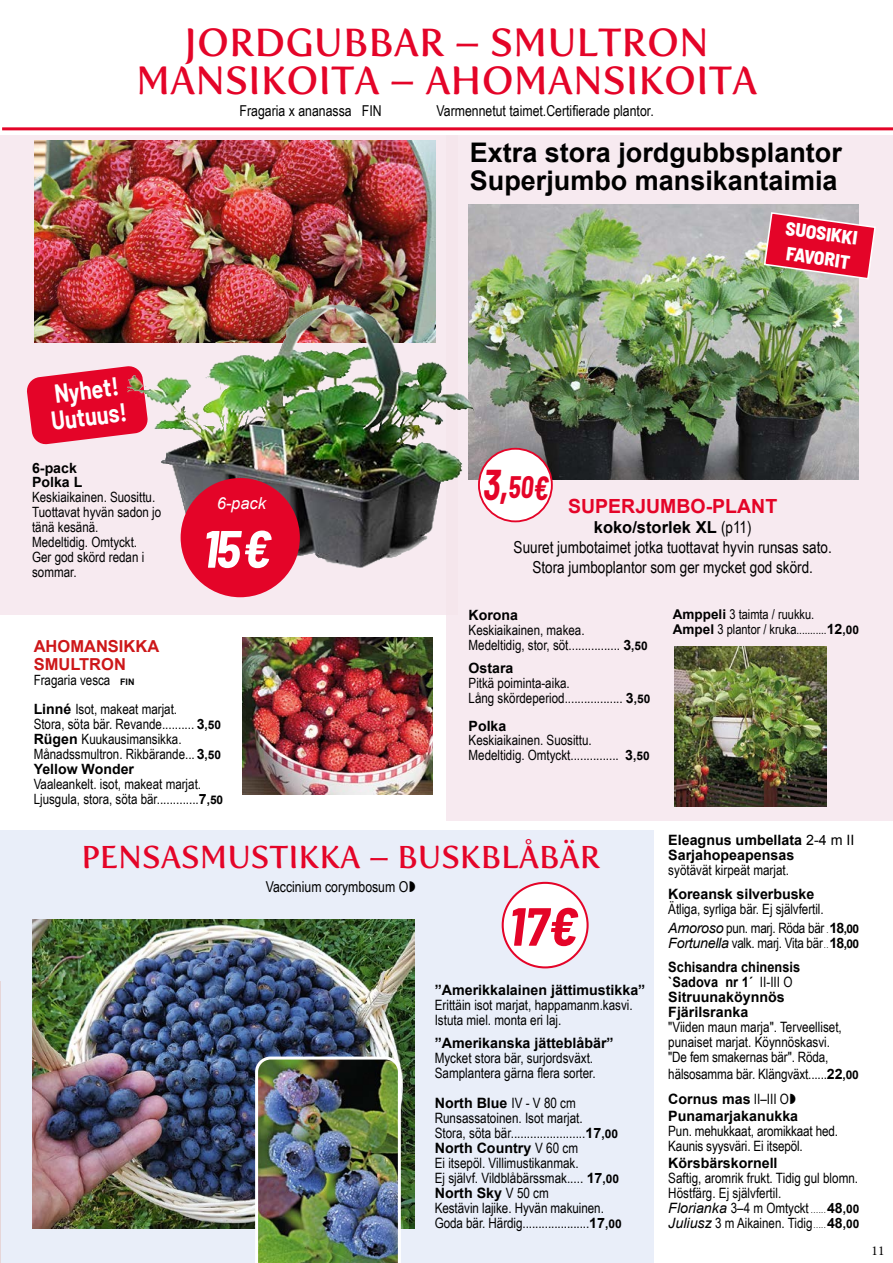
<style>
.page{position:relative;width:893px;height:1263px;background:#fff}
.page>*{position:absolute;margin:0;border:0;box-sizing:border-box;transform-origin:0 0}
.t1{font:italic 700 semi-condensed 53.7px "Barlow";color:#e40428}
.t2{font:italic 700 semi-condensed 52.5px "Barlow";color:#fff}
.t3{font:italic 700 semi-condensed 42px "Barlow";color:#e40428;scale:.85 1}
.t4{font:39px/37.5px "Fertigo Pro";color:#e40428;text-align:center}
.t5{font:31.5px "Fertigo Pro";color:#e40428}
.t6{font:700 27px/27.9px "Arial";color:#000}
.t7{font:700 25.65px/26.4px "Barlow";color:#fff;scale:.85 1}
.t8{font:700 19.5px "Arial";color:#e40428}
.t9{font:800 semi-condensed 19.05px/24.9px "Barlow";color:#fff}
.t10{font:16.5px/19.8px "Arial Narrow";color:#000;text-align:center}
.t11{font:700 16.5px/18px "Arial";color:#cd1719}
.t12{font:700 16.5px "Arial";color:#000}
.t13{font:italic 16.5px "Arial";color:#fff}
.t14{font:15px "Arial Narrow";color:#000}
.t15{font:14.25px/15px "Arial Narrow";color:#000}
.t16{font:700 14.25px/15px "Arial";color:#000}
.t17{font:700 14.25px/15px "Arial";color:#000;scale:.9 1}
.t18{font:14.25px "Arial Narrow";letter-spacing:-.02em;color:#000}
.t19{font:14.1px/14.9px "Arial Narrow";color:#000}
.t20{font:700 14.1px/14.9px "Arial";color:#000}
.t21{font:13.5px/15px "Arial Narrow";color:#000}
.t22{font:13.5px "Minion Pro";color:#000}
.s1{font-family:"Arial";font-weight:700;font-size:9px}
.s2{font-family:"Arial";font-weight:700}
.s3{font-family:"Arial";font-weight:700;font-size:11.85px}
.s4{font-size:30.3px}
.s5{font-size:32.7px}
.s6{font-family:"Arial Narrow";font-weight:400}
.s7{font-size:12px}
.s8{font-family:"Arial";font-weight:700;font-size:14.1px}
.s9{font-family:"Arial";font-weight:700;font-size:12px}
.s10{font-weight:400}
.s11{font-family:"Arial";font-style:italic}
.s12{font-size:9px}
.s13{font-family:"Arial";font-style:italic;font-size:14.25px}
</style>
<div class="page">
<div style="left:0;top:831px;width:653px;height:432px;background:#e9eef9"></div>
<div style="left:446px;top:135px;width:447px;height:686px;background:#f5e5ec"></div>
<hr style="left:0;top:480px;width:1px;height:494px;background:#faddbd">
<hr style="left:0;top:981px;width:1px;height:282px;background:#fce5de">
<div style="left:0;top:135px;width:457px;height:480px;background:#f5e5ec"></div>
<img style="left:34px;top:140px;width:401px;height:203px">
<img style="left:242px;top:637px;width:190px;height:157px">
<img style="left:469px;top:204px;width:390px;height:275px">
<div style="left:479px;top:449px;width:73px;height:72px;background:#fff;border-radius:50%"></div>
<div style="left:478px;top:448px;width:75px;height:74px;border:2px solid #e40428;border-radius:50%"></div>
<hr style="left:2px;top:127px;width:891px;height:3px;background:#e40428">
<img style="left:32px;top:920px;width:383px;height:308px">
<img style="left:255px;top:1056px;width:146px;height:207px">
<div style="left:503px;top:883px;width:85px;height:84px;background:#fff;border-radius:50%"></div>
<div style="left:502px;top:882px;width:87px;height:86px;border:2px solid #e40428;border-radius:50%"></div>
<img style="left:674px;top:647px;width:153px;height:160px">
<svg style="left:763px;top:211px;width:113px;height:69px"></svg>
<svg style="left:27px;top:366px;width:100px;height:79px"></svg>
<img style="left:127px;top:300px;width:350px;height:271px">
<div style="left:181px;top:478px;width:119px;height:119px;background:#e40428;border-radius:50%"></div>
<h3 class="t4" style="left:136px;top:24px;width:623px">JORDGUBBAR – SMULTRON<br>MANSIKOITA – AHOMANSIKOITA</h3>
<p class="t14" style="left:240px;top:100px;width:144px">Fragaria x ananassa FIN</p>
<p class="t14" style="left:436px;top:100px;width:219px">Varmennetut taimet.Certifierade plantor.</p>
<h3 class="t6" style="left:470px;top:140px;width:374px">Extra stora jordgubbsplantor<br>Superjumbo mansikantaimia</h3>
<h3 class="t9" style="left:788px;top:215px;width:74px;rotate:8deg">SUOSIKKI<br>FAVORIT</h3>
<h3 class="t7" style="left:47px;top:382px;width:91px;rotate:-7deg">Nyhet!<br>Uutuus!</h3>
<p class="t20" style="left:32px;top:461px;width:52px">6-pack<br>Polka L</p>
<p class="t19" style="left:32px;top:489px;width:131px">Keskiaikainen. Suosittu.<br>Tuottavat hyvän sadon jo tänä kesänä.<br>Medeltidig. Omtyckt.<br>Ger god skörd redan i sommar.</p>
<p class="t13" style="left:217px;top:492px;width:51px">6-pack</p>
<h2 class="t2" style="left:203px;top:516px;width:70px">15€</h2>
<p class="t11" style="left:34px;top:637px;width:127px">AHOMANSIKKA<br>SMULTRON</p>
<p class="t19" style="left:34px;top:664px;width:145px;line-height:29.8px">Fragaria vesca <span class="s1">FIN<br></span><span class="s2">Linné</span> Isot, makeat marjat.</p>
<p class="t19" style="left:34px;top:716px;width:189px">Stora, söta bär. Revande.......... <span class="s2">3</span><span class="s3">,50<br></span><span class="s2">Rügen</span> Kuukausimansikka.<br>Månadssmultron. Rikbärande...<span class="s2">3</span><span class="s3">,50</span></p>
<p class="t20" style="left:34px;top:762px;width:102px">Yellow Wonder</p>
<p class="t19" style="left:34px;top:776px;width:191px">Vaaleankelt. isot, makeat marjat.<br>Ljusgula, stora, söta bär.............<span class="s2">7</span><span class="s3">,50</span></p>
<h3 class="t3" style="left:483px;top:459px;width:79px">3,<span class="s4">50</span><span class="s5">€</span></h3>
<h3 class="t8" style="left:568px;top:494px;width:211px">SUPERJUMBO-PLANT</h3>
<p class="t12" style="left:594px;top:517px;width:159px">koko/storlek XL <span class="s6">(p11)</span></p>
<p class="t10" style="left:514px;top:537px;width:320px">Suuret jumbotaimet jotka tuottavat hyvin runsas sato.<br>Stora jumboplantor som ger mycket god skörd.</p>
<p class="t21" style="left:673px;top:607px;width:188px"><span class="s2">Amppeli</span> 3 taimta / ruukku.<br><span class="s2">Ampel</span> 3 plantor / kruka<span class="s7">...........</span><span class="s8">12</span><span class="s3">,00</span></p>
<p class="t20" style="left:469px;top:608px;width:51px">Korona</p>
<p class="t19" style="left:469px;top:622px;width:181px">Keskiaikainen, makea.<br>Medeltidig, stor, söt................ <span class="s2">3</span><span class="s3">,50</span></p>
<p class="t20" style="left:469px;top:661px;width:46px">Ostara</p>
<p class="t19" style="left:469px;top:675px;width:183px">Pitkä poiminta-aika.<br>Lång skördeperiod.................. <span class="s2">3</span><span class="s3">,50</span></p>
<p class="t20" style="left:469px;top:719px;width:39px">Polka</p>
<p class="t19" style="left:469px;top:732px;width:183px">Keskiaikainen. Suosittu.<br>Medeltidig. Omtyckt............... <span class="s2">3</span><span class="s3">,50</span></p>
<h3 class="t5" style="left:82px;top:839px;width:521px">PENSASMUSTIKKA – BUSKBLÅBÄR</h3>
<p class="t14" style="left:266px;top:875px;width:144px">Vaccinium corymbosum O</p>
<h1 class="t1" style="left:509px;top:893px;width:70px">17€</h1>
<p class="t16" style="left:435px;top:983px;width:212px">”Amerikkalainen jättimustikka”</p>
<p class="t15" style="left:435px;top:997px;width:200px">Erittäin isot marjat, happamanm.kasvi.<br>Istuta miel. monta eri laj.</p>
<p class="t16" style="left:435px;top:1036px;width:180px">”Amerikanska jätteblåbär”</p>
<p class="t15" style="left:435px;top:1050px;width:163px">Mycket stora bär, surjordsväxt.<br>Samplantera gärna flera sorter.</p>
<p class="t16" style="left:435px;top:1096px;width:143px">North Blue <span class="s6">IV - V 80 cm</span></p>
<p class="t15" style="left:435px;top:1110px;width:185px">Runsassatoinen. Isot marjat.<br>Stora, söta bär.......................<span class="s2">17</span><span class="s9">,00</span></p>
<p class="t16" style="left:435px;top:1141px;width:145px">North Country <span class="s6">V 60 cm</span></p>
<p class="t15" style="left:435px;top:1155px;width:186px">Ei itsepöl. Villimustikanmak.<br>Ej självf. Vildblåbärssmak..... <span class="s2">17</span><span class="s9">,00</span></p>
<p class="t16" style="left:435px;top:1186px;width:116px">North Sky <span class="s6">V 50 cm</span></p>
<p class="t15" style="left:435px;top:1200px;width:189px">Kestävin lajike. Hyvän makuinen.<br>Goda bär. Härdig.....................<span class="s2">17</span><span class="s9">,00</span></p>
<p class="t16" style="left:668px;top:833px;width:188px">Eleagnus umbellata <span class="s10">2-4 m II<br></span>Sarjahopeapensas</p>
<p class="t15" style="left:668px;top:862px;width:122px">syötävät kirpeät marjat.</p>
<p class="t16" style="left:668px;top:887px;width:147px">Koreansk silverbuske</p>
<p class="t15" style="left:668px;top:899px;width:192px;line-height:19.2px">Ätliga, syrliga bär. Ej självfertil.<br><span class="s11">Amoroso</span> pun. marj. Röda bär <span class="s12">.</span><span class="s2">18</span><span class="s9">,00</span></p>
<p class="t18" style="left:668px;top:932px;width:192px"><span class="s11">Fortunella</span> valk. marj. Vita bär<span class="s12">..</span><span class="s2">18</span><span class="s9">,00</span></p>
<p class="t17" style="left:668px;top:959px;width:148px">Schisandra chinensis `Sadova nr 1´ <span class="s6">II-III O<br></span>Sitruunaköynnös<br>Fjärilsranka</p>
<p class="t15" style="left:668px;top:1018px;width:175px">"Viiden maun marja". Terveelliset, punaiset marjat. Köynnöskasvi. "De fem smakernas bär". Röda,</p>
<p class="t15" style="left:668px;top:1065px;width:192px">hälsosamma bär. Klängväxt......<span class="s2">22</span><span class="s9">,00</span></p>
<p class="t16" style="left:668px;top:1091px;width:131px;line-height:17.1px">Cornus mas <span class="s6">II–III O<br></span>Punamarjakanukka</p>
<p class="t15" style="left:668px;top:1123px;width:171px">Pun. mehukkaat, aromikkaat hed.<br>Kaunis syysväri. Ei itsepöl.</p>
<p class="t16" style="left:668px;top:1156px;width:111px">Körsbärskornell</p>
<p class="t15" style="left:668px;top:1170px;width:191px">Saftig, aromrik frukt. Tidig gul blomn.<br>Höstfärg. Ej självfertil.</p>
<p class="t19" style="left:668px;top:1200px;width:192px"><span class="s13">Florianka</span> 3–4 m Omtyckt <span class="s12">......</span><span class="s2">48</span><span class="s3">,00<br></span><span class="s13">Juliusz</span> 3 m Aikainen. Tidig<span class="s12">.....</span><span class="s2">48</span><span class="s3">,00</span></p>
<p class="t22" style="left:871px;top:1241px;width:14px">11</p>
</div>
